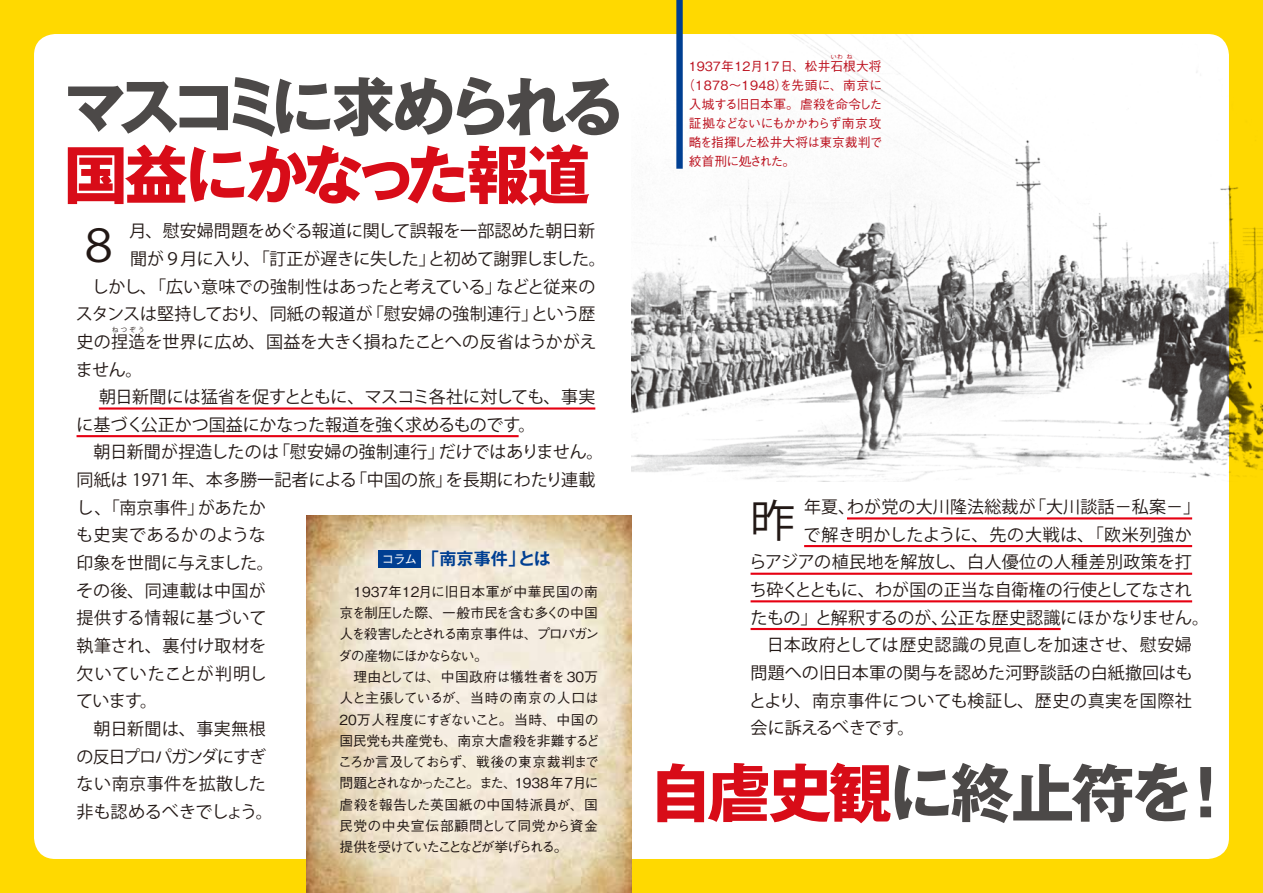
<style>
.page{position:relative;width:1263px;height:893px;background:#ffd900}
.page>*{position:absolute;margin:0;border:0;box-sizing:border-box;transform-origin:0 0}
.t1{font:700 63.75px "Gothic MB101 Pro";letter-spacing:-.05em;color:#4c4948}
.t2{font:700 63.75px "Gothic MB101 Pro";letter-spacing:-.135em;color:#4c4948}
.t3{font:700 63.75px "Gothic MB101 Pro";letter-spacing:-.06em;color:#d80c18}
.t4{font:44.7px "Koz Go Pro";color:#221815}
.t5{font:16.95px "Koz Go Pro";color:#221815}
.t6{font:16.95px "Koz Go Pro";letter-spacing:.03em;color:#221815}
.t7{font:16.95px "Koz Go Pro";letter-spacing:-.02em;color:#221815}
.t8{font:16.95px "Koz Go Pro";letter-spacing:.02em;color:#221815}
.t9{font:16.95px "Koz Go Pro";letter-spacing:-.03em;color:#221815}
.t10{font:16.95px "Koz Go Pro";letter-spacing:-.025em;color:#221815}
.t11{font:16.95px "Koz Go Pro";letter-spacing:.035em;color:#221815}
.t12{font:16.95px "Koz Go Pro";letter-spacing:.04em;color:#221815}
.t13{font:16.95px "Koz Go Pro";letter-spacing:-.075em;color:#221815}
.t14{font:700 16.95px "Gothic MB101 Pro De";letter-spacing:.01em;color:#003f92}
.t15{font:16.95px "Koz Go Pro";letter-spacing:.025em;color:#221815}
.t16{font:500 13.8px/21.3px "Gothic BBB Pro";letter-spacing:-.03em;color:#221815}
.t17{font:500 13.8px/21.3px "Gothic BBB Pro";letter-spacing:-.065em;color:#221815;text-align:justify}
.t18{font:500 12.75px/19.2px "Gothic BBB Pro";letter-spacing:-.04em;color:#bc121f;text-align:justify}
.t19{font:500 12.75px "Gothic BBB Pro";color:#bc121f}
.t20{font:6.45px "Koz Go Pro";color:#221815}
.t21{font:500 6.45px "Gothic BBB Pro";color:#bc121f}
.s1{font-family:"Gothic BBB Pro";font-weight:500;font-size:12.75px;color:#fff}
.s2{color:#d80c18}
</style>
<div class="page">
<div style="left:34px;top:34px;width:1195px;height:825px;background:#fff;border-radius:21px"></div>
<img style="left:631px;top:35px;width:632px;height:446px">
<img style="left:306px;top:516px;width:325px;height:377px">
<hr style="left:847px;top:517px;width:345px;height:2px;background:#e60012">
<hr style="left:804px;top:545px;width:388px;height:2px;background:#e60012">
<hr style="left:750px;top:573px;width:442px;height:2px;background:#e60012">
<hr style="left:750px;top:600px;width:442px;height:2px;background:#e60012">
<hr style="left:750px;top:628px;width:311px;height:2px;background:#e60012">
<hr style="left:99px;top:407px;width:496px;height:3px;background:#e60012">
<hr style="left:77px;top:435px;width:442px;height:2px;background:#e60012">
<div style="left:676px;top:0;width:7px;height:169px;background:#003f92"></div>
<div style="left:378px;top:550px;width:43px;height:17px;background:#003f92"></div>
<h1 class="t2" style="left:63px;top:54px;width:563px">マスコミに求められる</h1>
<h1 class="t3" style="left:64px;top:122px;width:528px">国益にかなった報道</h1>
<h2 class="t4" style="left:77px;top:216px;width:46px">８</h2>
<p class="t5" style="left:130px;top:220px;width:467px">月、慰安婦問題をめぐる報道に関して誤報を一部認めた朝日新</p>
<p class="t9" style="left:130px;top:248px;width:477px">聞が９月に入り、「訂正が遅きに失した」と初めて謝罪しました。</p>
<p class="t5" style="left:92px;top:275px;width:505px">しかし、「広い意味での強制性はあったと考えている」などと従来の</p>
<p class="t5" style="left:76px;top:303px;width:521px">スタンスは堅持しており、同紙の報道が「慰安婦の強制連行」という歴</p>
<p class="t5" style="left:77px;top:331px;width:521px">史の捏造を世界に広め、国益を大きく損ねたことへの反省はうかがえ</p>
<p class="t20" style="left:112px;top:326px;width:34px">ねつぞう</p>
<p class="t5" style="left:76px;top:358px;width:68px">ません。</p>
<p class="t10" style="left:99px;top:386px;width:498px">朝日新聞には猛省を促すとともに、マスコミ各社に対しても、事実</p>
<p class="t5" style="left:77px;top:414px;width:461px">に基づく公正かつ国益にかなった報道を強く求めるものです。</p>
<p class="t5" style="left:94px;top:441px;width:511px">朝日新聞が捏造したのは「慰安婦の強制連行」だけではありません。</p>
<p class="t5" style="left:77px;top:469px;width:520px">同紙は 1971年、本多勝一記者による「中国の旅」を長期にわたり連載</p>
<p class="t5" style="left:77px;top:497px;width:191px">し、「南京事件」があたか</p>
<p class="t8" style="left:76px;top:524px;width:191px">も史実であるかのような</p>
<p class="t7" style="left:77px;top:552px;width:199px">印象を世間に与えました。</p>
<p class="t8" style="left:76px;top:579px;width:191px">その後、同連載は中国が</p>
<p class="t6" style="left:77px;top:607px;width:191px">提供する情報に基づいて</p>
<p class="t5" style="left:77px;top:635px;width:191px">執筆され、裏付け取材を</p>
<p class="t6" style="left:77px;top:662px;width:192px">欠いていたことが判明し</p>
<p class="t5" style="left:76px;top:690px;width:83px">ています。</p>
<p class="t15" style="left:94px;top:718px;width:174px">朝日新聞は、事実無根</p>
<p class="t13" style="left:77px;top:745px;width:191px">の反日プロパガンダにすぎ</p>
<p class="t6" style="left:77px;top:773px;width:191px">ない南京事件を拡散した</p>
<p class="t5" style="left:77px;top:801px;width:198px">非も認めるべきでしょう。</p>
<p class="t14" style="left:381px;top:545px;width:171px"><span class="s1">コラム</span>「南京事件」とは</p>
<p class="t17" style="left:338px;top:579px;width:262px;text-indent:15px">1937年12月に旧日本軍が中華民国の南京を制圧した際、一般市民を含む多くの中国人を殺害したとされる南京事件は、プロパガンダの産物にほかならない。</p>
<p class="t16" style="left:338px;top:664px;width:263px;text-indent:15px">理由としては、中国政府は犠牲者を30万人と主張しているが、当時の南京の人口は<br>20万人程度にすぎないこと。当時、中国の国民党も共産党も、南京大虐殺を非難するどころか言及しておらず、戦後の東京裁判まで問題とされなかったこと。また、1938 年 7月に虐殺を報告した英国紙の中国特派員が、国民党の中央宣伝部顧問として同党から資金提供を受けていたことなどが挙げられる。</p>
<p class="t21" style="left:830px;top:51px;width:14px">いわ</p>
<p class="t21" style="left:846px;top:51px;width:8px">ね</p>
<p class="t18" style="left:689px;top:74px;width:195px;text-indent:-7px">（１８７８～１９４８）を先頭に、南京に入城する旧日本軍。虐殺を命令した証拠などないにもかかわらず南京攻略を指揮した松井大将は東京裁判で絞首刑に処された。</p>
<p class="t19" style="left:686px;top:56px;width:196px">１９３７年12月17日、松井石根大将</p>
<h2 class="t4" style="left:750px;top:492px;width:46px">昨</h2>
<p class="t5" style="left:804px;top:496px;width:397px">年夏、わが党の大川隆法総裁が「大川談話－私案－」</p>
<p class="t12" style="left:804px;top:524px;width:390px">で解き明かしたように、先の大戦は、「欧米列強か</p>
<p class="t8" style="left:749px;top:551px;width:444px">らアジアの植民地を解放し、白人優位の人種差別政策を打</p>
<p class="t7" style="left:750px;top:579px;width:444px">ち砕くとともに、わが国の正当な自衛権の行使としてなされ</p>
<p class="t5" style="left:750px;top:606px;width:460px">たもの」と解釈するのが、公正な歴史認識にほかなりません。</p>
<p class="t6" style="left:767px;top:634px;width:426px">日本政府としては歴史認識の見直しを加速させ、慰安婦</p>
<p class="t5" style="left:750px;top:662px;width:444px">問題への旧日本軍の関与を認めた河野談話の白紙撤回はも</p>
<p class="t11" style="left:749px;top:689px;width:444px">とより、南京事件についても検証し、歴史の真実を国際社</p>
<p class="t7" style="left:750px;top:717px;width:165px">会に訴えるべきです。</p>
<h1 class="t1" style="left:649px;top:740px;width:590px"><span class="s2">自虐史観</span>に終止符を！</h1>
</div>
